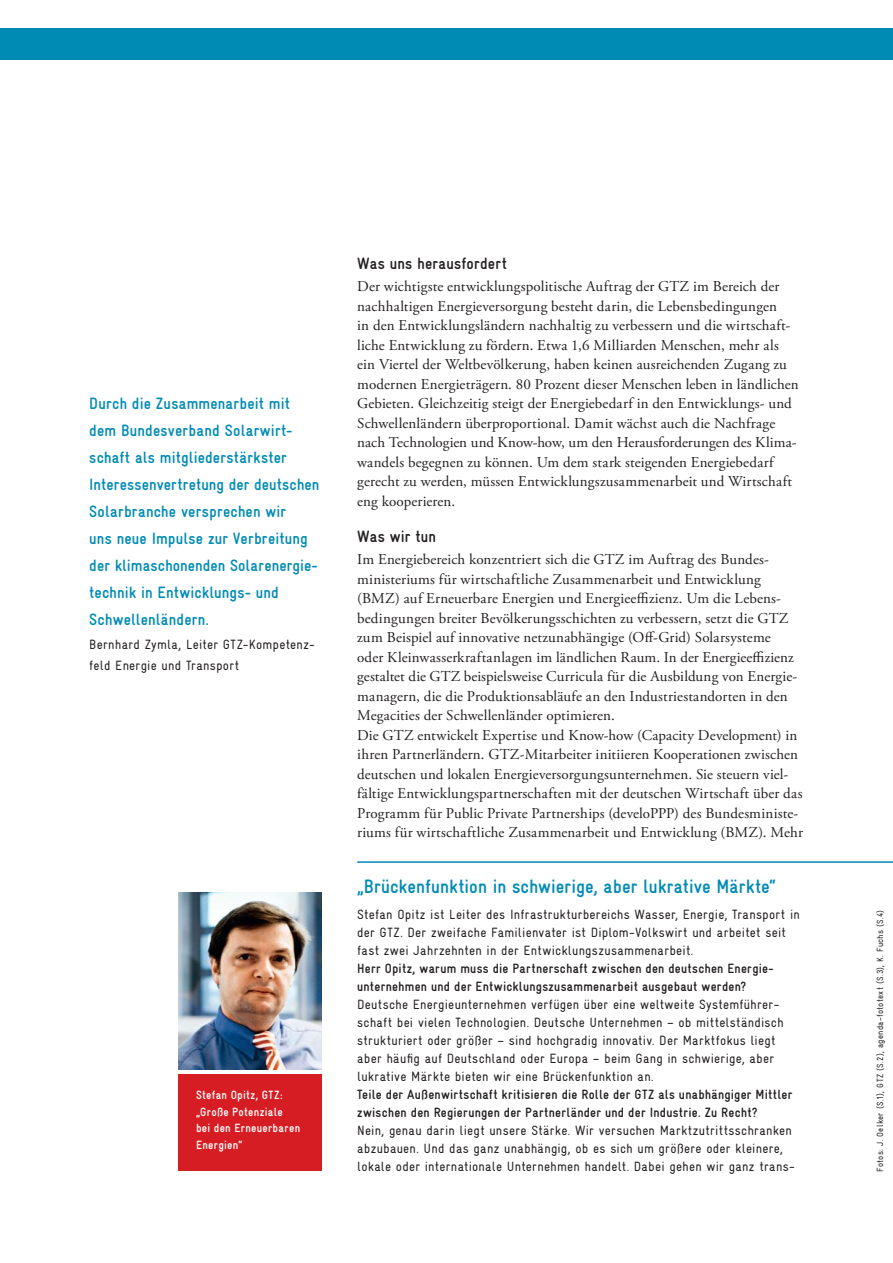
<style>
.page{position:relative;width:893px;height:1263px;background:#fff}
.page>*{position:absolute;margin:0;border:0;box-sizing:border-box;transform-origin:0 0}
.t1{font:700 condensed 19.5px "Gravur";letter-spacing:.005em;color:#008bb5}
.t2{font:700 condensed 16.5px/27px "Gravur";letter-spacing:.01em;color:#008bb5}
.t3{font:700 condensed 16.5px "Gravur";letter-spacing:.01em;color:#231f20}
.t4{font:15px/19.5px "Adobe Garamond Pro";letter-spacing:.01em;color:#231f20}
.t5{font:condensed 13.5px/18px "Gravur";letter-spacing:.02em;color:#231f20}
.t6{font:700 condensed 13.5px/18px "Gravur";letter-spacing:.02em;color:#231f20}
.t7{font:700 condensed 12px/16.5px "Gravur";letter-spacing:.025em;color:#fff}
.t8{font:condensed 9px "Gravur";letter-spacing:.03em;color:#231f20}
</style>
<div class="page">
<div style="left:0;top:28px;width:893px;height:32px;background:#008bb5"></div>
<div style="left:179px;top:1074px;width:143px;height:96px;background:#d71d24"></div>
<img style="left:179px;top:892px;width:143px;height:177px">
<hr style="left:357px;top:861px;width:536px;height:2px;background:#008bb5">
<p class="t2" style="left:89px;top:392px;width:232px">Durch die Zusammenarbeit mit dem Bundesverband Solarwirt&shy;schaft als mitgliederstärkster<br>Interessenvertretung der deutschen<br>Solarbranche versprechen wir<br>uns neue Impulse zur Verbreitung der klimaschonenden Solarenergie&shy;technik in Entwicklungs- und<br>Schwellenländern.</p>
<p class="t5" style="left:89px;top:635px;width:227px;line-height:21px">Bernhard Zymla, Leiter GTZ-Kompetenz&shy;feld Energie und Transport</p>
<p class="t7" style="left:196px;top:1088px;width:106px">Stefan Opitz, GTZ: „Große Potenziale<br>bei den Erneuerbaren<br>Energien“</p>
<p class="t3" style="left:357px;top:257px;width:151px">Was uns herausfordert</p>
<p class="t4" style="left:357px;top:278px;width:443px">Der wichtigste entwicklungspolitische Auftrag der GTZ im Bereich der nachhaltigen Energieversorgung besteht darin, die Lebensbedingungen<br>in den Entwicklungsländern nachhaltig zu verbessern und die wirtschaft&shy;liche Entwicklung zu fördern. Etwa 1,6 Milliarden Menschen, mehr als ein Viertel der Weltbevölkerung, haben keinen ausreichenden Zugang zu modernen Energieträgern. 80 Prozent dieser Menschen leben in ländlichen Gebieten. Gleichzeitig steigt der Energiebedarf in den Entwicklungs- und Schwellenländern überproportional. Damit wächst auch die Nachfrage nach Technologien und Know-how, um den Herausforderungen des Klima&shy;wandels begegnen zu können. Um dem stark steigenden Energiebedarf gerecht zu werden, müssen Entwicklungszusammenarbeit und Wirtschaft eng kooperieren.</p>
<p class="t3" style="left:357px;top:530px;width:80px">Was wir tun</p>
<p class="t4" style="left:357px;top:551px;width:447px">Im Energiebereich konzentriert sich die GTZ im Auftrag des Bundes&shy;ministeriums für wirtschaftliche Zusammenarbeit und Entwicklung (BMZ) auf Erneuerbare Energien und Energieeffizienz. Um die Lebens&shy;bedingungen breiter Bevölkerungsschichten zu verbessern, setzt die GTZ zum Beispiel auf innovative netzunabhängige (Off-Grid) Solarsysteme<br>oder Kleinwasserkraftanlagen im ländlichen Raum. In der Energieeffizienz gestaltet die GTZ beispielsweise Curricula für die Ausbildung von Energie&shy;managern, die die Produktionsabläufe an den Industriestandorten in den Megacities der Schwellenländer optimieren.<br>Die GTZ entwickelt Expertise und Know-how (Capacity Development) in ihren Partnerländern. GTZ-Mitarbeiter initiieren Kooperationen zwischen deutschen und lokalen Energieversorgungsunternehmen. Sie steuern viel&shy;fältige Entwicklungspartnerschaften mit der deutschen Wirtschaft über das Programm für Public Private Partnerships (develoPPP) des Bundesministe&shy;riums für wirtschaftliche Zusammenarbeit und Entwicklung (BMZ). Mehr</p>
<h1 class="t1" style="left:357px;top:879px;width:420px">„Brückenfunktion in schwierige, aber lukrative Märkte“</h1>
<p class="t5" style="left:357px;top:906px;width:444px">Stefan Opitz ist Leiter des Infrastrukturbereichs Wasser, Energie, Transport in der GTZ. Der zweifache Familienvater ist Diplom-Volkswirt und arbeitet seit fast zwei Jahrzehnten in der Entwicklungszusammenarbeit.</p>
<p class="t6" style="left:357px;top:960px;width:418px">Herr Opitz, warum muss die Partnerschaft zwischen den deutschen Energie&shy;unternehmen und der Entwicklungszusammenarbeit ausgebaut werden?</p>
<p class="t5" style="left:357px;top:996px;width:428px">Deutsche Energieunternehmen verfügen über eine weltweite Systemführer&shy;schaft bei vielen Technologien. Deutsche Unternehmen – ob mittelständisch strukturiert oder größer – sind hochgradig innovativ. Der Marktfokus liegt aber häufig auf Deutschland oder Europa – beim Gang in schwierige, aber lukrative Märkte bieten wir eine Brückenfunktion an.</p>
<p class="t6" style="left:357px;top:1086px;width:437px">Teile der Außenwirtschaft kritisieren die Rolle der GTZ als unabhängiger Mittler zwischen den Regierungen der Partnerländer und der Industrie. Zu Recht?</p>
<p class="t5" style="left:357px;top:1122px;width:439px">Nein, genau darin liegt unsere Stärke. Wir versuchen Marktzutrittsschranken abzubauen. Und das ganz unabhängig, ob es sich um größere oder kleinere, lokale oder internationale Unternehmen handelt. Dabei gehen wir ganz trans-</p>
<p class="t8" style="left:877px;top:1172px;width:264px;rotate:-90deg">Fotos: J. Oelker (S.1), GTZ (S.2), agenda-fototext (S.3), K. Fuchs (S.4)</p>
</div>
